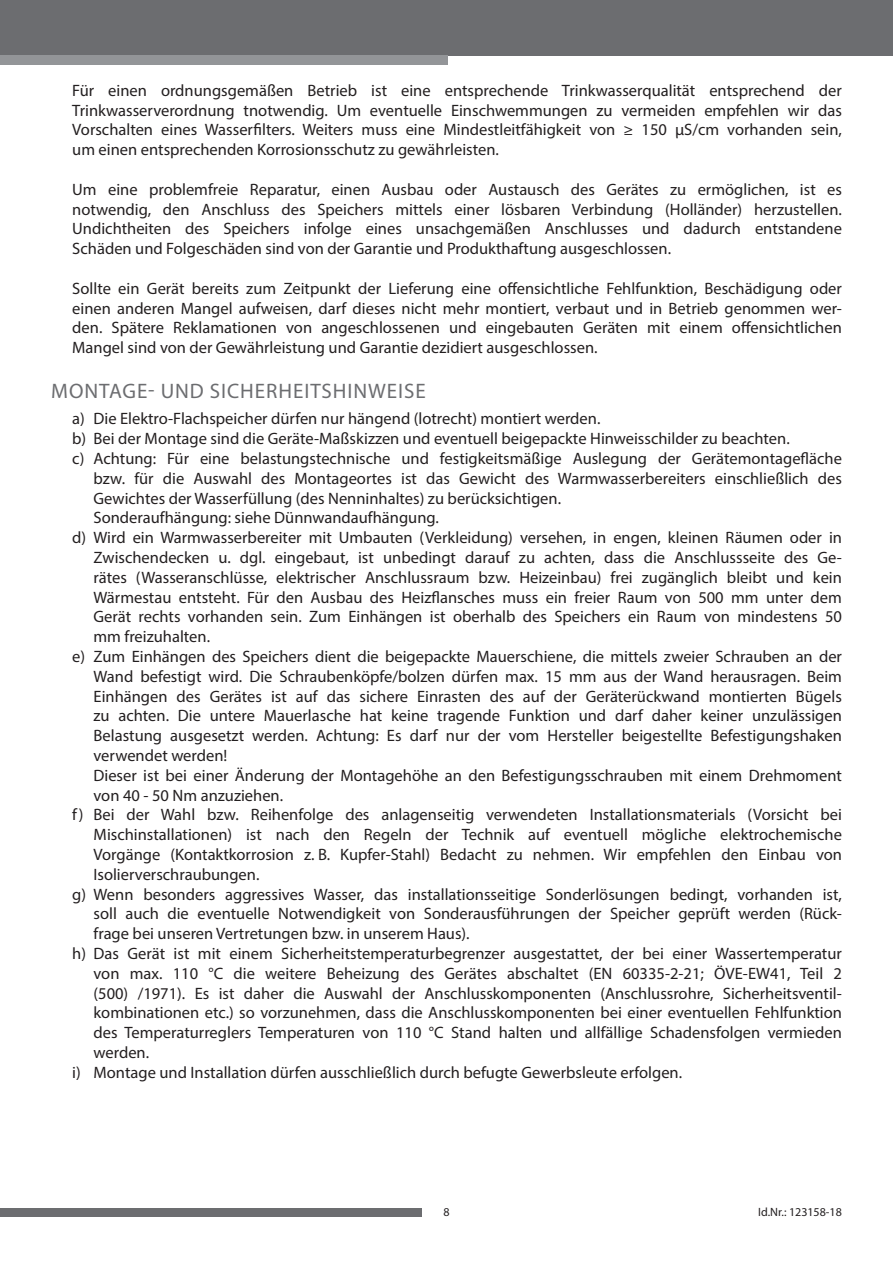
<style>
.page{position:relative;width:893px;height:1263px;background:#fff}
.page>*{position:absolute;margin:0;border:0;box-sizing:border-box;transform-origin:0 0}
.Helv__Überschrift_gr{font:21px "Myriad Pro";letter-spacing:.045em;color:#6c6d70}
.Helv__Einfacher_Absa{font:16.5px/19.8px "Myriad Pro";color:#231f20;text-align:justify}
.t1{font:12px "Myriad Pro";color:#231f20}
</style>
<div class="page">
<div style="left:0;top:1208px;width:422px;height:9px;background:#6c6d70"></div>
<div style="left:0;top:0;width:893px;height:55px;background:#6c6d70"></div>
<div style="left:0;top:55px;width:447px;height:9px;background:#939598"></div>
<p class="Helv__Einfacher_Absa" style="left:72px;top:80px;width:771px">Für einen ordnungsgemäßen Betrieb ist eine entsprechende Trinkwasserqualität entsprechend der Trinkwasserverordnung tnotwendig. Um eventuelle Einschwemmungen zu vermeiden empfehlen wir das Vorschalten eines Wasserfilters. Weiters muss eine Mindestleitfähigkeit von ≥ 150 μS/cm vorhanden sein, um einen entsprechenden Korrosionsschutz zu gewährleisten.</p>
<p class="Helv__Einfacher_Absa" style="left:72px;top:179px;width:771px">Um eine problemfreie Reparatur, einen Ausbau oder Austausch des Gerätes zu ermöglichen, ist es notwendig, den Anschluss des Speichers mittels einer lösbaren Verbindung (Holländer) herzustellen.<br>Undichtheiten des Speichers infolge eines unsachgemäßen Anschlusses und dadurch entstandene Schäden und Folgeschäden sind von der Garantie und Produkthaftung ausgeschlossen.</p>
<p class="Helv__Einfacher_Absa" style="left:72px;top:278px;width:771px">Sollte ein Gerät bereits zum Zeitpunkt der Lieferung eine offensichtliche Fehlfunktion, Beschädigung oder einen anderen Mangel aufweisen, darf dieses nicht mehr montiert, verbaut und in Betrieb genommen wer&shy;den. Spätere Reklamationen von angeschlossenen und eingebauten Geräten mit einem offensichtlichen Mangel sind von der Gewährleistung und Garantie dezidiert ausgeschlossen.</p>
<p class="Helv__Überschrift_gr" style="left:51px;top:378px;width:376px">MONTAGE- UND SICHERHEITSHINWEISE</p>
<p class="Helv__Einfacher_Absa" style="left:72px;top:409px;width:530px">a) Die Elektro-Flachspeicher dürfen nur hängend (lotrecht) montiert werden.</p>
<p class="Helv__Einfacher_Absa" style="left:72px;top:428px;width:719px">b) Bei der Montage sind die Geräte-Maßskizzen und eventuell beigepackte Hinweisschilder zu beachten.</p>
<p class="Helv__Einfacher_Absa" style="left:94px;top:448px;width:750px;text-indent:-21px">c) Achtung: Für eine belastungstechnische und festigkeitsmäßige Auslegung der Gerätemontagefläche bzw. für die Auswahl des Montageortes ist das Gewicht des Warmwasserbereiters einschließlich des Gewichtes der Wasserfüllung (des Nenninhaltes) zu berücksichtigen.</p>
<p class="Helv__Einfacher_Absa" style="left:94px;top:508px;width:347px">Sonderaufhängung: siehe Dünnwandaufhängung.</p>
<p class="Helv__Einfacher_Absa" style="left:94px;top:527px;width:750px;text-indent:-21px">d) Wird ein Warmwasserbereiter mit Umbauten (Verkleidung) versehen, in engen, kleinen Räumen oder in Zwischendecken u. dgl. eingebaut, ist unbedingt darauf zu achten, dass die Anschlussseite des Ge&shy;rätes (Wasseranschlüsse, elektrischer Anschlussraum bzw. Heizeinbau) frei zugänglich bleibt und kein Wärmestau entsteht. Für den Ausbau des Heizflansches muss ein freier Raum von 500 mm unter dem Gerät rechts vorhanden sein. Zum Einhängen ist oberhalb des Speichers ein Raum von mindestens 50 mm freizuhalten.</p>
<p class="Helv__Einfacher_Absa" style="left:94px;top:646px;width:750px;text-indent:-21px">e) Zum Einhängen des Speichers dient die beigepackte Mauerschiene, die mittels zweier Schrauben an der Wand befestigt wird. Die Schraubenköpfe/bolzen dürfen max. 15 mm aus der Wand herausragen. Beim Einhängen des Gerätes ist auf das sichere Einrasten des auf der Geräterückwand montierten Bügels zu achten. Die untere Mauerlasche hat keine tragende Funktion und darf daher keiner unzulässigen Belastung ausgesetzt werden. Achtung: Es darf nur der vom Hersteller beigestellte Befestigungshaken verwendet werden!</p>
<p class="Helv__Einfacher_Absa" style="left:94px;top:765px;width:750px">Dieser ist bei einer Änderung der Montagehöhe an den Befestigungsschrauben mit einem Drehmoment von 40 - 50 Nm anzuziehen.</p>
<p class="Helv__Einfacher_Absa" style="left:94px;top:805px;width:750px;text-indent:-21px">f) Bei der Wahl bzw. Reihenfolge des anlagenseitig verwendeten Installationsmaterials (Vorsicht bei Mischinstallationen) ist nach den Regeln der Technik auf eventuell mögliche elektrochemische Vorgänge (Kontaktkorrosion z. B. Kupfer-Stahl) Bedacht zu nehmen. Wir empfehlen den Einbau von Isolierverschraubungen.</p>
<p class="Helv__Einfacher_Absa" style="left:94px;top:884px;width:750px;text-indent:-21px">g) Wenn besonders aggressives Wasser, das installationsseitige Sonderlösungen bedingt, vorhanden ist, soll auch die eventuelle Notwendigkeit von Sonderausführungen der Speicher geprüft werden (Rück&shy;frage bei unseren Vertretungen bzw. in unserem Haus).</p>
<p class="Helv__Einfacher_Absa" style="left:94px;top:943px;width:750px;text-indent:-21px">h) Das Gerät ist mit einem Sicherheitstemperaturbegrenzer ausgestattet, der bei einer Wassertemperatur von max. 110 °C die weitere Beheizung des Gerätes abschaltet (EN 60335-2-21; ÖVE-EW41, Teil 2 (500) /1971). Es ist daher die Auswahl der Anschlusskomponenten (Anschlussrohre, Sicherheitsventil&shy;kombinationen etc.) so vorzunehmen, dass die Anschlusskomponenten bei einer eventuellen Fehlfunktion des Temperaturreglers Temperaturen von 110 °C Stand halten und allfällige Schadensfolgen vermieden werden.</p>
<p class="Helv__Einfacher_Absa" style="left:72px;top:1062px;width:611px">i) Montage und Installation dürfen ausschließlich durch befugte Gewerbsleute erfolgen.</p>
<p class="t1" style="left:443px;top:1204px;width:8px">8</p>
<p class="t1" style="left:758px;top:1205px;width:85px">Id.Nr.: 123158-18</p>
</div>
